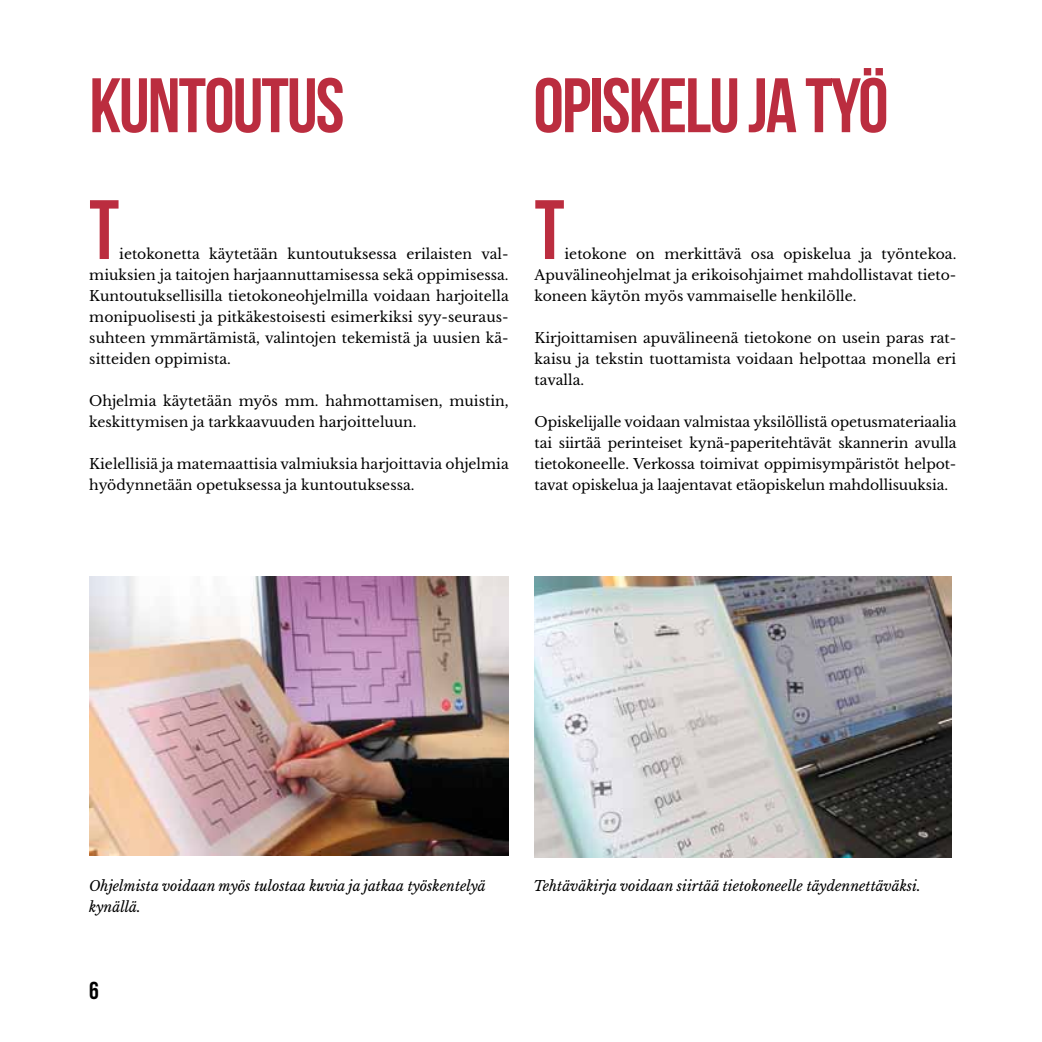
<style>
.page{position:relative;width:1042px;height:1042px;background:#fff}
.page>*{position:absolute;margin:0;border:0;box-sizing:border-box;transform-origin:0 0}
.t1{font:84px "Bebas Neue";color:#bb2d3f}
.t2{font:77px "Bebas Neue";letter-spacing:-.025em;color:#bb2d3f}
.t3{font:24.5px "Bebas Neue";color:#000}
.t4{font:14px/21px "Libre Baskerville";color:#000;text-align:justify}
.t5{font:italic 14px/21px "Libre Baskerville";color:#000}
</style>
<div class="page">
<img style="left:535px;top:577px;width:416px;height:280px">
<img style="left:89px;top:576px;width:419px;height:279px">
<h2 class="t2" style="left:89px;top:63px;width:226px">KUNTOUTUS</h2>
<h2 class="t2" style="left:533px;top:63px;width:352px">OPISKELU JA TYÖ</h2>
<h1 class="t1" style="left:89px;top:184px;width:30px">T</h1>
<p class="t4" style="left:89px;top:243px;width:421px;text-indent:30px">ietokonetta käytetään kuntoutuksessa erilaisten val&shy;miuksien ja taitojen harjaannuttamisessa sekä oppimisessa.<br>Kuntoutuksellisilla tietokoneohjelmilla voidaan harjoitella monipuolisesti ja pitkäkestoisesti esimerkiksi syy-seuraus&shy;suhteen ymmärtämistä, valintojen tekemistä ja uusien kä&shy;sitteiden oppimista.</p>
<p class="t4" style="left:89px;top:390px;width:421px">Ohjelmia käytetään myös mm. hahmottamisen, muistin, keskittymisen ja tarkkaavuuden harjoitteluun.</p>
<p class="t4" style="left:89px;top:453px;width:421px">Kielellisiä ja matemaattisia valmiuksia harjoittavia ohjelmia hyödynnetään opetuksessa ja kuntoutuksessa.</p>
<h1 class="t1" style="left:535px;top:184px;width:30px">T</h1>
<p class="t4" style="left:535px;top:243px;width:423px;text-indent:30px">ietokone on merkittävä osa opiskelua ja työntekoa.<br>Apuvälineohjelmat ja erikoisohjaimet mahdollistavat tieto&shy;koneen käytön myös vammaiselle henkilölle.</p>
<p class="t4" style="left:535px;top:327px;width:423px">Kirjoittamisen apuvälineenä tietokone on usein paras rat&shy;kaisu ja tekstin tuottamista voidaan helpottaa monella eri tavalla.</p>
<p class="t4" style="left:535px;top:411px;width:423px">Opiskelijalle voidaan valmistaa yksilöllistä opetusmateriaalia tai siirtää perinteiset kynä-paperitehtävät skannerin avulla tietokoneelle. Verkossa toimivat oppimisympäristöt helpot&shy;tavat opiskelua ja laajentavat etäopiskelun mahdollisuuksia.</p>
<p class="t5" style="left:89px;top:875px;width:398px">Ohjelmista voidaan myös tulostaa kuvia ja jatkaa työskentelyä kynällä.</p>
<p class="t5" style="left:533px;top:875px;width:389px">Tehtäväkirja voidaan siirtää tietokoneelle täydennettäväksi.</p>
<h3 class="t3" style="left:89px;top:977px;width:11px">6</h3>
</div>
